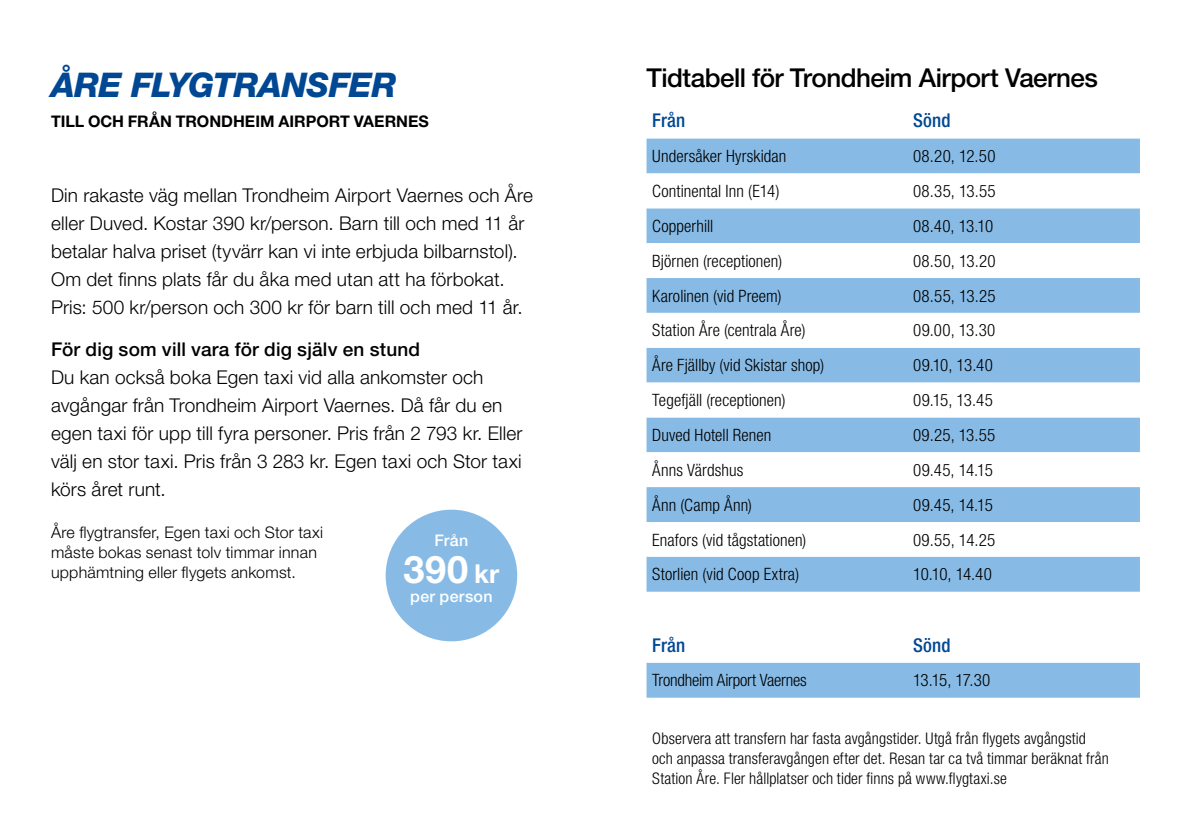
<style>
.page{position:relative;width:1191px;height:840px;background:#fff}
.page>*{position:absolute;margin:0;border:0;box-sizing:border-box;transform-origin:0 0}
.t1{font:700 38px "Helvetica Neue LT Std";color:#fff}
.t2{font:italic 800 34px "Helvetica Neue LT Std";letter-spacing:-.02em;color:#004893}
.t3{font:500 26px "Helvetica Neue LT Std";letter-spacing:-.02em;color:#000}
.t4{font:300 19px/28px "Helvetica Neue LT Std";letter-spacing:.01em;color:#000}
.t5{font:500 19px "Helvetica Neue LT Std";letter-spacing:.01em;color:#000}
.t6{font:500 condensed 19px "Helvetica Neue LT Std";letter-spacing:.01em;color:#004893}
.t7{font:300 condensed 17px "Helvetica Neue LT Std";letter-spacing:.005em;color:#000}
.t8{font:300 condensed 17px "Helvetica Neue LT Std";letter-spacing:-.015em;color:#000}
.t9{font:300 condensed 16px/20px "Helvetica Neue LT Std";letter-spacing:.01em;color:#000}
.t10{font:300 16px/20px "Helvetica Neue LT Std";letter-spacing:.015em;color:#000}
.t11{font:700 16px "Helvetica Neue LT Std";color:#000}
.t12{font:500 16px "Helvetica Neue LT Std";letter-spacing:.015em;color:#fff}
.s1{font-size:26px}
</style>
<div class="page">
<div style="left:386px;top:509px;width:131px;height:132px;background:#87bbe6;border-radius:50%"></div>
<svg style="left:646px;top:138px;width:494px;height:559px"></svg>
<svg style="left:646px;top:173px;width:494px;height:314px"></svg>
<svg style="left:646px;top:487px;width:494px;height:104px;fill:#87bbe6"></svg>
<h2 class="t2" style="left:51px;top:64px;width:347px">ÅRE FLYGTRANSFER</h2>
<p class="t11" style="left:51px;top:111px;width:379px">TILL OCH FRÅN TRONDHEIM AIRPORT VAERNES</p>
<p class="t4" style="left:51px;top:181px;width:483px">Din rakaste väg mellan Trondheim Airport Vaernes och Åre eller Duved. Kostar 390 kr/person. Barn till och med 11 år betalar halva priset (tyvärr kan vi inte erbjuda bilbarnstol).<br>Om det finns plats får du åka med utan att ha förbokat.<br>Pris: 500 kr/person och 300 kr för barn till och med 11 år.</p>
<p class="t5" style="left:51px;top:338px;width:370px">För dig som vill vara för dig själv en stund</p>
<p class="t4" style="left:51px;top:363px;width:473px">Du kan också boka Egen taxi vid alla ankomster och avgångar från Trondheim Airport Vaernes. Då får du en egen taxi för upp till fyra personer. Pris från 2 793 kr. Eller välj en stor taxi. Pris från 3 283 kr. Egen taxi och Stor taxi körs året runt.</p>
<p class="t10" style="left:51px;top:522px;width:274px">Åre flygtransfer, Egen taxi och Stor taxi måste bokas senast tolv timmar innan upphämtning eller flygets ankomst.</p>
<p class="t12" style="left:434px;top:531px;width:35px">Från</p>
<h1 class="t1" style="left:403px;top:545px;width:97px">390 <span class="s1">kr</span></h1>
<p class="t12" style="left:410px;top:586px;width:84px">per person</p>
<h3 class="t3" style="left:646px;top:62px;width:453px">Tidtabell för Trondheim Airport Vaernes</h3>
<p class="t6" style="left:652px;top:109px;width:35px">Från</p>
<p class="t6" style="left:913px;top:109px;width:39px">Sönd</p>
<p class="t7" style="left:652px;top:146px;width:136px">Undersåker Hyrskidan</p>
<p class="t7" style="left:913px;top:146px;width:84px">08.20, 12.50</p>
<p class="t7" style="left:652px;top:181px;width:129px">Continental Inn (E14)</p>
<p class="t7" style="left:913px;top:181px;width:84px">08.35, 13.55</p>
<p class="t7" style="left:652px;top:216px;width:63px">Copperhill</p>
<p class="t7" style="left:913px;top:216px;width:82px">08.40, 13.10</p>
<p class="t7" style="left:652px;top:251px;width:131px">Björnen (receptionen)</p>
<p class="t7" style="left:913px;top:251px;width:84px">08.50, 13.20</p>
<p class="t7" style="left:652px;top:285px;width:131px">Karolinen (vid Preem)</p>
<p class="t7" style="left:913px;top:285px;width:84px">08.55, 13.25</p>
<p class="t7" style="left:652px;top:320px;width:155px">Station Åre (centrala Åre)</p>
<p class="t7" style="left:913px;top:320px;width:84px">09.00, 13.30</p>
<p class="t7" style="left:652px;top:355px;width:173px">Åre Fjällby (vid Skistar shop)</p>
<p class="t7" style="left:913px;top:355px;width:81px">09.10, 13.40</p>
<p class="t7" style="left:652px;top:390px;width:135px">Tegefjäll (receptionen)</p>
<p class="t7" style="left:913px;top:390px;width:81px">09.15, 13.45</p>
<p class="t7" style="left:652px;top:425px;width:121px">Duved Hotell Renen</p>
<p class="t7" style="left:913px;top:425px;width:84px">09.25, 13.55</p>
<p class="t7" style="left:652px;top:460px;width:93px">Ånns Värdshus</p>
<p class="t7" style="left:913px;top:460px;width:81px">09.45, 14.15</p>
<p class="t7" style="left:652px;top:494px;width:101px">Ånn (Camp Ånn)</p>
<p class="t7" style="left:913px;top:494px;width:81px">09.45, 14.15</p>
<p class="t7" style="left:652px;top:529px;width:156px">Enafors (vid tågstationen)</p>
<p class="t7" style="left:913px;top:529px;width:84px">09.55, 14.25</p>
<p class="t7" style="left:652px;top:564px;width:148px">Storlien (vid Coop Extra)</p>
<p class="t7" style="left:913px;top:564px;width:80px">10.10, 14.40</p>
<p class="t6" style="left:652px;top:633px;width:35px">Från</p>
<p class="t6" style="left:913px;top:633px;width:39px">Sönd</p>
<p class="t8" style="left:652px;top:670px;width:156px">Trondheim Airport Vaernes</p>
<p class="t7" style="left:913px;top:670px;width:79px">13.15, 17.30</p>
<p class="t9" style="left:652px;top:727px;width:458px">Observera att transfern har fasta avgångstider. Utgå från flygets avgångstid och anpassa transferavgången efter det. Resan tar ca två timmar beräknat från<br>Station Åre. Fler hållplatser och tider finns på www.flygtaxi.se</p>
</div>
